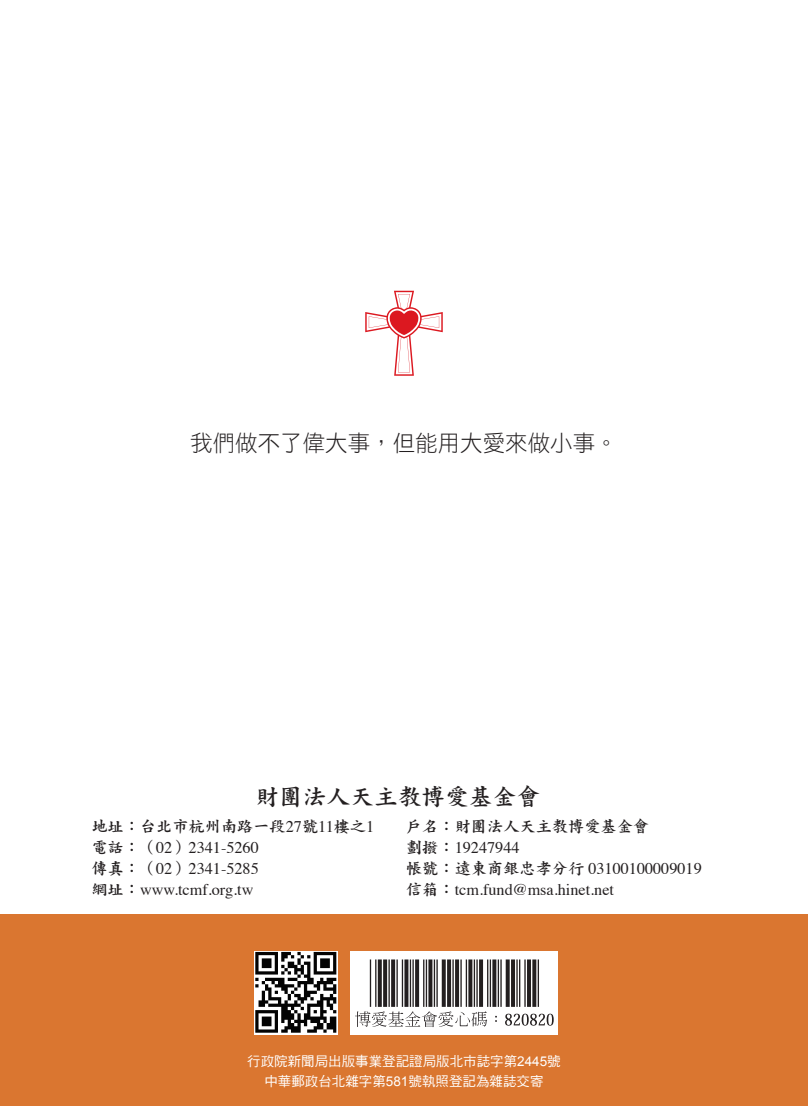
<style>
.page{position:relative;width:808px;height:1106px;background:#fff}
.page>*{position:absolute;margin:0;border:0;box-sizing:border-box;transform-origin:0 0}
.t1{font:23.7px "DF Kai Shu Std W7";color:#231f20}
.t2{font:22.5px "DF Hei Std W3";color:#231f20}
.t3{font:16.2px/21px "Times";color:#231f20;text-align:justify}
.t4{font:16.2px "DF Kai Shu Std W7";color:#231f20}
.t5{font:13.5px/20.2px "DF Hei Std W5";color:#fff;text-align:center}
.s1{font-family:"Times"}
.s2{font-family:"DF Kai Shu Std W7"}
.s3{font-family:"Arial"}
</style>
<div class="page">
<div style="left:0;top:914px;width:808px;height:192px;background:#da7630"></div>
<svg style="left:254px;top:951px;width:83px;height:84px"></svg>
<img style="left:254px;top:951px;width:82px;height:83px">
<svg style="left:351px;top:951px;width:207px;height:84px;background:#f3f3f3"></svg>
<hr style="left:538px;top:959px;width:1px;height:47px;background:#231f20">
<svg style="left:532px;top:959px;width:4px;height:47px"></svg>
<hr style="left:527px;top:959px;width:4px;height:47px;background:#231f20">
<hr style="left:524px;top:959px;width:2px;height:47px;background:#231f20">
<hr style="left:519px;top:959px;width:1px;height:47px;background:#231f20">
<hr style="left:516px;top:959px;width:2px;height:47px;background:#231f20">
<hr style="left:511px;top:959px;width:4px;height:47px;background:#231f20">
<svg style="left:506px;top:959px;width:4px;height:47px"></svg>
<hr style="left:500px;top:959px;width:2px;height:47px;background:#231f20">
<hr style="left:498px;top:959px;width:1px;height:47px;background:#231f20">
<svg style="left:492px;top:959px;width:4px;height:47px"></svg>
<hr style="left:490px;top:959px;width:1px;height:47px;background:#231f20">
<hr style="left:487px;top:959px;width:1px;height:47px;background:#231f20">
<svg style="left:479px;top:959px;width:4px;height:47px"></svg>
<hr style="left:476px;top:959px;width:2px;height:47px;background:#231f20">
<hr style="left:474px;top:959px;width:1px;height:47px;background:#231f20">
<svg style="left:468px;top:959px;width:4px;height:47px"></svg>
<hr style="left:466px;top:959px;width:1px;height:47px;background:#231f20">
<hr style="left:460px;top:959px;width:2px;height:47px;background:#231f20">
<svg style="left:455px;top:959px;width:4px;height:47px"></svg>
<hr style="left:452px;top:959px;width:2px;height:47px;background:#231f20">
<svg style="left:447px;top:959px;width:4px;height:47px"></svg>
<svg style="left:442px;top:959px;width:4px;height:47px"></svg>
<hr style="left:436px;top:959px;width:2px;height:47px;background:#231f20">
<hr style="left:434px;top:959px;width:1px;height:47px;background:#231f20">
<svg style="left:428px;top:959px;width:4px;height:47px"></svg>
<hr style="left:426px;top:959px;width:1px;height:47px;background:#231f20">
<hr style="left:423px;top:959px;width:1px;height:47px;background:#231f20">
<svg style="left:415px;top:959px;width:4px;height:47px"></svg>
<hr style="left:412px;top:959px;width:2px;height:47px;background:#231f20">
<hr style="left:410px;top:959px;width:1px;height:47px;background:#231f20">
<svg style="left:404px;top:959px;width:4px;height:47px"></svg>
<hr style="left:402px;top:959px;width:1px;height:47px;background:#231f20">
<hr style="left:396px;top:959px;width:2px;height:47px;background:#231f20">
<svg style="left:391px;top:959px;width:4px;height:47px"></svg>
<hr style="left:388px;top:959px;width:2px;height:47px;background:#231f20">
<svg style="left:383px;top:959px;width:4px;height:47px"></svg>
<svg style="left:378px;top:959px;width:4px;height:47px"></svg>
<hr style="left:375px;top:959px;width:1px;height:47px;background:#231f20">
<hr style="left:370px;top:959px;width:1px;height:47px;background:#231f20">
<svg style="left:355px;top:1011px;width:199px;height:16px;background:#d1d1d1"></svg>
<svg style="left:365px;top:291px;width:78px;height:85px"></svg>
<h2 class="t2" style="left:190px;top:431px;width:429px">我們做不了偉大事，但能用大愛來做小事。</h2>
<h1 class="t1" style="left:255px;top:783px;width:286px">財團法人天主教博愛基金會</h1>
<p class="t4" style="left:91px;top:817px;width:284px">地址：台北市杭州南路一段<span class="s1">27</span>號<span class="s1">11</span>樓之<span class="s1">1</span></p>
<p class="t3" style="left:91px;top:836px;width:169px"><span class="s2">電話：（</span>02<span class="s2">）</span>2341-5260<span class="s2">傳真：（</span>02<span class="s2">）</span>2341-5285<span class="s2">網址：</span>www.tcmf.org.tw</p>
<p class="t4" style="left:406px;top:817px;width:245px">戶名：財團法人天主教博愛基金會</p>
<p class="t3" style="left:406px;top:836px;width:297px;text-align:left"><span class="s2">劃撥：</span>19247944<br><span class="s2">帳號：遠東商銀忠孝分行</span> 03100100009019<span class="s2">信箱：</span>tcm.fund@msa.hinet.net</p>
<p class="t5" style="left:247px;top:1050px;width:315px">行政院新聞局出版事業登記證局版北市誌字第<span class="s3">2445</span>號中華郵政台北雜字第<span class="s3">581</span>號執照登記為雜誌交寄</p>
</div>
